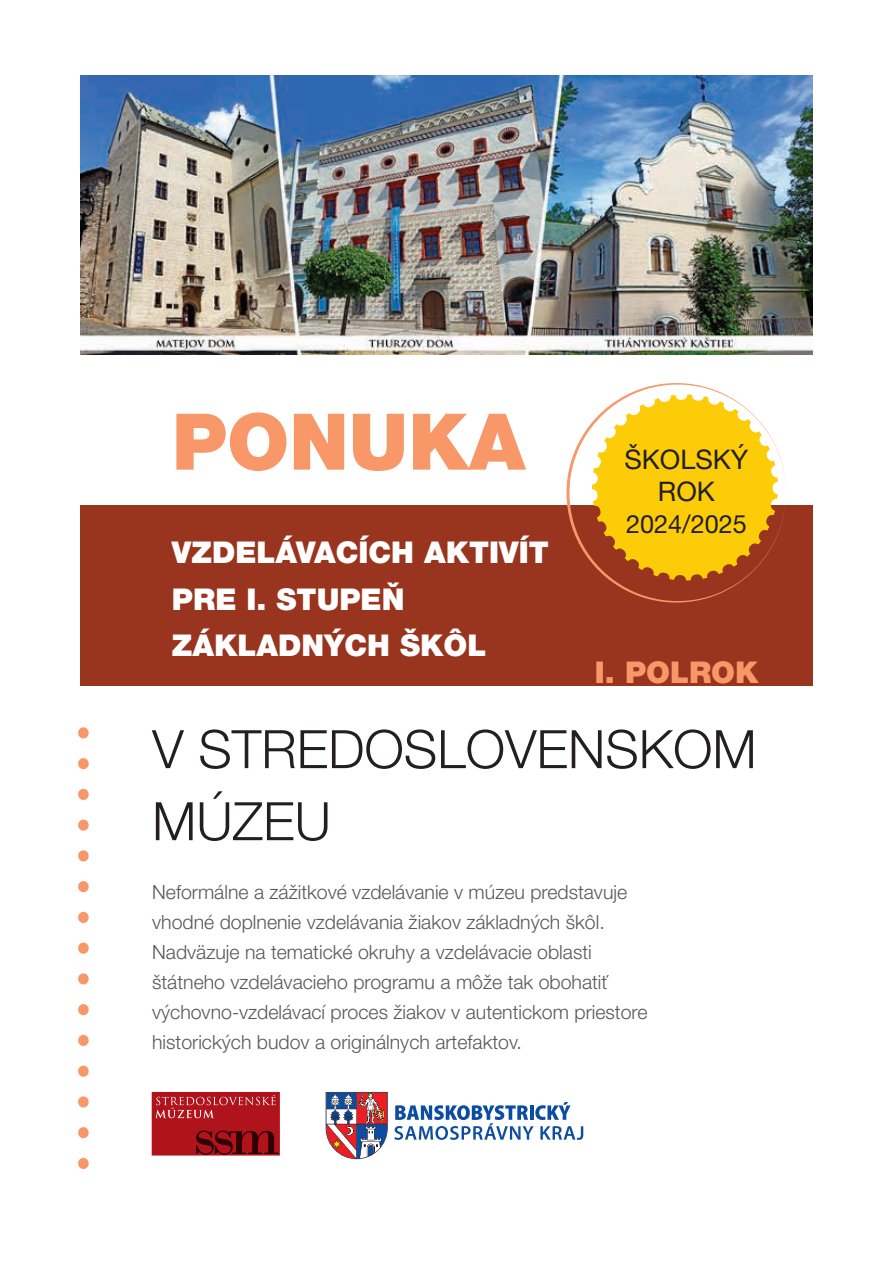
<style>
.page{position:relative;width:893px;height:1263px;background:#fff}
.page>*{position:absolute;margin:0;border:0;box-sizing:border-box;transform-origin:0 0}
.t1{font:900 78.3px "Helvetica Neue LT Pro";color:#f89868}
.t2{font:300 53.1px/72px "Helvetica Neue LT Pro";color:#231f20}
.t3{font:900 30px/46.5px "Helvetica Neue LT Pro";color:#fff}
.t4{font:900 30px "Helvetica Neue LT Pro";color:#f89868}
.t5{font:27px/31.5px "Helvetica Neue LT Pro";color:#231f20;text-align:center}
.t6{font:25.2px "Helvetica Neue LT Pro";color:#231f20}
.t7{font:300 19.5px/30px "Helvetica Neue LT Pro";color:#57585a}
</style>
<div class="page">
<div style="left:80px;top:505px;width:733px;height:180px;background:#99351f"></div>
<img style="left:81px;top:76px;width:731px;height:278px">
<svg style="left:152px;top:1092px;width:128px;height:63px;background:#a61b23"></svg>
<svg style="left:394px;top:1102px;width:189px;height:38px"></svg>
<svg style="left:326px;top:1092px;width:62px;height:67px"></svg>
<svg style="left:78px;top:732px;width:11px;height:437px"></svg>
<svg style="left:566px;top:383px;width:220px;height:220px;fill:#fdcc09"></svg>
<h1 class="t1" style="left:172px;top:395px;width:355px">PONUKA</h1>
<h3 class="t3" style="left:172px;top:529px;width:378px">VZDELÁVACÍCH AKTIVÍT<br>PRE I. STUPEŇ<br>ZÁKLADNÝCH ŠKÔL</h3>
<h3 class="t5" style="left:624px;top:444px;width:126px">ŠKOLSKÝ<br>ROK</h3>
<p class="t6" style="left:626px;top:509px;width:122px">2024/2025</p>
<h3 class="t4" style="left:595px;top:654px;width:165px">I. POLROK</h3>
<h2 class="t2" style="left:152px;top:712px;width:606px">V STREDOSLOVENSKOM<br>MÚZEU</h2>
<p class="t7" style="left:152px;top:877px;width:497px">Neformálne a zážitkové vzdelávanie v múzeu predstavuje vhodné doplnenie vzdelávania žiakov základných škôl.<br>Nadväzuje na tematické okruhy a vzdelávacie oblasti štátneho vzdelávacieho programu a môže tak obohatiť výchovno-vzdelávací proces žiakov v autentickom priestore historických budov a originálnych artefaktov.</p>
</div>
